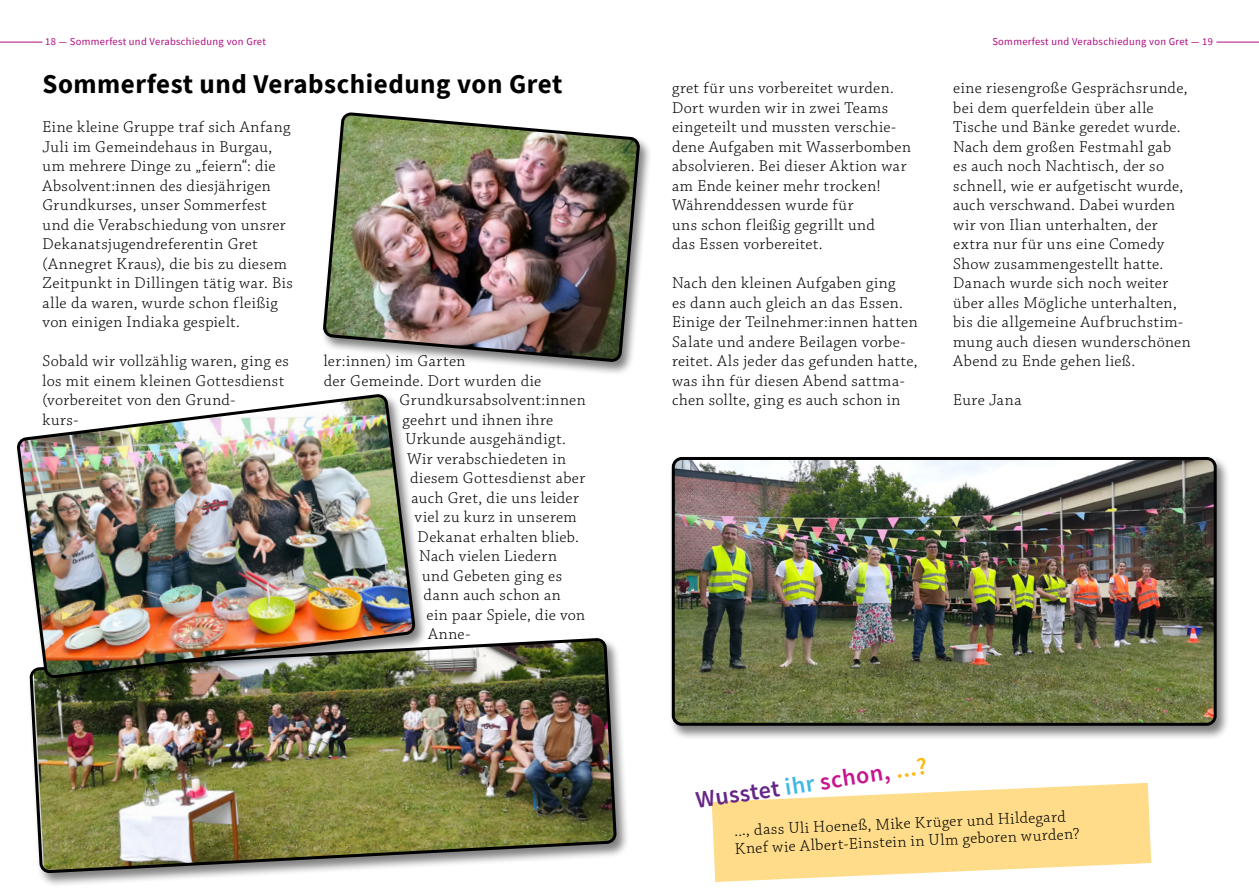
<style>
.page{position:relative;width:1259px;height:893px;background:#fff}
.page>*{position:absolute;margin:0;border:0;box-sizing:border-box;transform-origin:0 0}
.Headline{font:700 27px "Source Sans Pro";letter-spacing:.02em;color:#000}
.Headline_small{font:600 24px "Source Sans Pro";color:#672686}
.MainTextBasic{font:300 16.5px/19.5px "Chaparral Pro";letter-spacing:.025em;color:#000}
.t1{font:10.5px "Source Sans Pro";letter-spacing:.03em;color:#af0a7f}
.s1{color:#40b9e3}
.s2{color:#c6168d}
.s3{color:#fdb913}
</style>
<div class="page">
<div style="left:27px;top:637px;width:602px;height:251px;background:#000;opacity:.5"></div>
<img style="left:31px;top:639px;width:584px;height:233px">
<div style="left:320px;top:111px;width:333px;height:265px;background:#000;opacity:.5"></div>
<img style="left:321px;top:111px;width:321px;height:253px">
<div style="left:668px;top:455px;width:562px;height:286px;background:#000;opacity:.5"></div>
<img style="left:673px;top:458px;width:542px;height:266px">
<div style="left:672px;top:457px;width:544px;height:269px;border:3px solid #000;border-radius:9px"></div>
<div style="left:14px;top:393px;width:414px;height:299px;background:#000;opacity:.5"></div>
<img style="left:18px;top:395px;width:396px;height:282px">
<svg style="left:711px;top:783px;width:440px;height:99px"></svg>
<hr style="left:0;top:42px;width:43px;height:1px;background:#af0a7f">
<hr style="left:1216px;top:42px;width:43px;height:1px;background:#af0a7f">
<p class="t1" style="left:45px;top:35px;width:222px">18 — Sommerfest und Verabschiedung von Gret</p>
<p class="t1" style="left:992px;top:35px;width:222px">Sommerfest und Verabschiedung von Gret — 19</p>
<p class="Headline" style="left:43px;top:66px;width:521px">Sommerfest und Verabschiedung von Gret</p>
<p class="MainTextBasic" style="left:43px;top:118px;width:252px">Eine kleine Gruppe traf sich Anfang Juli im Gemeindehaus in Burgau, um mehrere Dinge zu „feiern“: die Absolvent:innen des diesjährigen Grundkurses, unser Sommerfest und die Verabschiedung von unsrer Dekanatsjugendreferentin Gret (Annegret Kraus), die bis zu diesem Zeitpunkt in Dillingen tätig war. Bis alle da waren, wurde schon fleißig von einigen Indiaka gespielt.</p>
<p class="MainTextBasic" style="left:43px;top:352px;width:248px">Sobald wir vollzählig waren, ging es los mit einem kleinen Gottesdienst (vorbereitet von den Grund-<br>kurs-</p>
<p class="MainTextBasic" style="left:324px;top:352px;width:143px">ler:innen) im Garten</p>
<p class="MainTextBasic" style="left:324px;top:371px;width:219px">der Gemeinde. Dort wurden die</p>
<p class="MainTextBasic" style="left:400px;top:391px;width:187px">Grundkursabsolvent:innen</p>
<p class="MainTextBasic" style="left:403px;top:410px;width:152px">geehrt und ihnen ihre</p>
<p class="MainTextBasic" style="left:406px;top:430px;width:162px">Urkunde ausgehändigt.</p>
<p class="MainTextBasic" style="left:407px;top:449px;width:161px">Wir verabschiedeten in</p>
<p class="MainTextBasic" style="left:410px;top:469px;width:177px">diesem Gottesdienst aber</p>
<p class="MainTextBasic" style="left:412px;top:488px;width:169px">auch Gret, die uns leider</p>
<p class="MainTextBasic" style="left:415px;top:508px;width:164px">viel zu kurz in unserem</p>
<p class="MainTextBasic" style="left:418px;top:527px;width:163px">Dekanat erhalten blieb.</p>
<p class="MainTextBasic" style="left:419px;top:547px;width:139px">Nach vielen Liedern</p>
<p class="MainTextBasic" style="left:422px;top:566px;width:141px">und Gebeten ging es</p>
<p class="MainTextBasic" style="left:424px;top:586px;width:139px">dann auch schon an</p>
<p class="MainTextBasic" style="left:427px;top:605px;width:160px">ein paar Spiele, die von</p>
<p class="MainTextBasic" style="left:428px;top:625px;width:44px">Anne-</p>
<p class="MainTextBasic" style="left:672px;top:79px;width:240px">gret für uns vorbereitet wurden.<br>Dort wurden wir in zwei Teams eingeteilt und mussten verschie&shy;dene Aufgaben mit Wasserbomben absolvieren. Bei dieser Aktion war am Ende keiner mehr trocken!</p>
<p class="MainTextBasic" style="left:672px;top:196px;width:204px">Währenddessen wurde für uns schon fleißig gegrillt und das Essen vorbereitet.</p>
<p class="MainTextBasic" style="left:672px;top:274px;width:247px">Nach den kleinen Aufgaben ging<br>es dann auch gleich an das Essen.<br>Einige der Teilnehmer:innen hatten Salate und andere Beilagen vorbe&shy;reitet. Als jeder das gefunden hatte, was ihn für diesen Abend sattma&shy;chen sollte, ging es auch schon in</p>
<p class="MainTextBasic" style="left:953px;top:79px;width:236px">eine riesengroße Gesprächsrunde, bei dem querfeldein über alle<br>Tische und Bänke geredet wurde.</p>
<p class="MainTextBasic" style="left:953px;top:137px;width:231px">Nach dem großen Festmahl gab es auch noch Nachtisch, der so schnell, wie er aufgetischt wurde, auch verschwand. Dabei wurden wir von Ilian unterhalten, der extra nur für uns eine Comedy<br>Show zusammengestellt hatte.</p>
<p class="MainTextBasic" style="left:953px;top:274px;width:239px">Danach wurde sich noch weiter über alles Mögliche unterhalten, bis die allgemeine Aufbruchstim&shy;mung auch diesen wunderschönen<br>Abend zu Ende gehen ließ.</p>
<p class="MainTextBasic" style="left:953px;top:391px;width:70px">Eure Jana</p>
<p class="Headline_small" style="left:693px;top:785px;width:235px;rotate:-9deg">Wusstet <span class="s1">ihr</span> <span class="s2">schon,</span> <span class="s3">...?</span></p>
<p class="MainTextBasic" style="left:734px;top:821px;width:346px;line-height:18px;rotate:-2deg">..., dass Uli Hoeneß, Mike Krüger und Hildegard<br>Knef wie Albert-Einstein in Ulm geboren wurden?</p>
</div>
